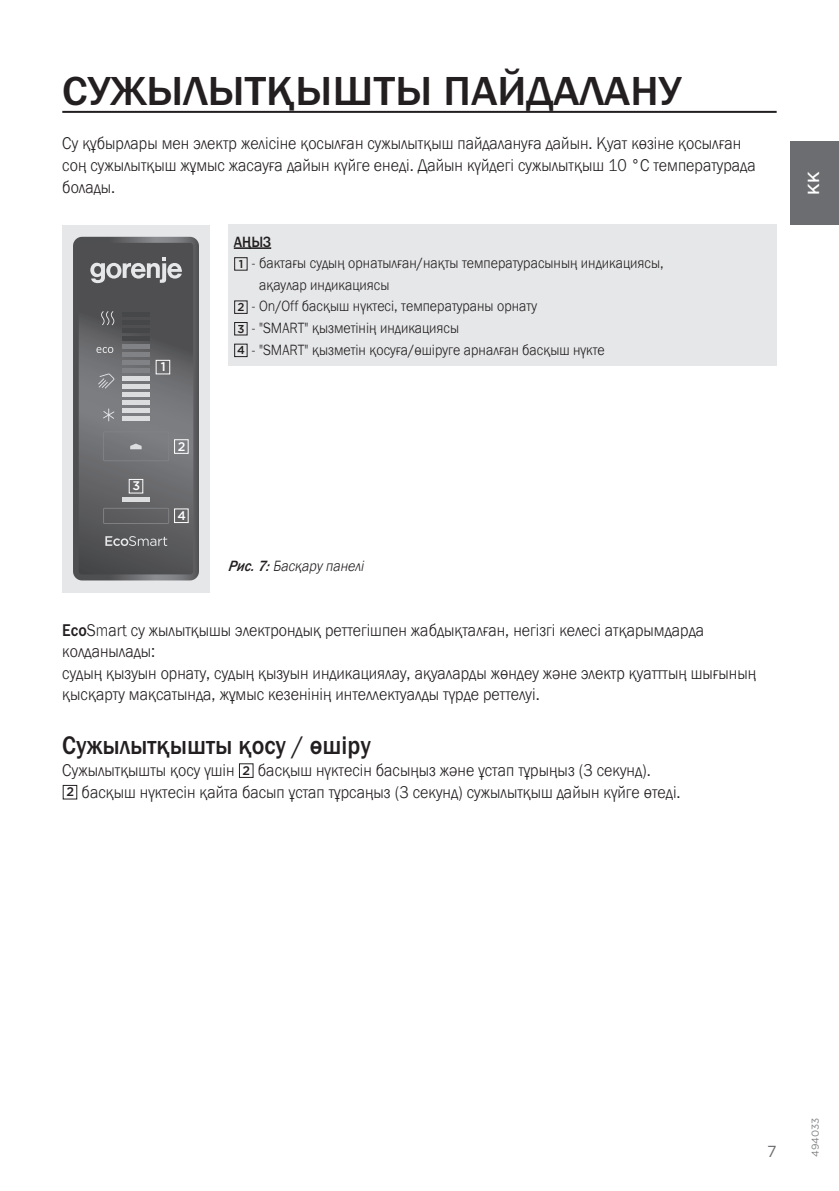
<style>
.page{position:relative;width:839px;height:1191px;background:#fff}
.page>*{position:absolute;margin:0;border:0;box-sizing:border-box;transform-origin:0 0}
.t1{font:500 42px "Franklin Gothic URW";color:#231f20;scale:1.05 1}
.t2{font:500 26.4px "Franklin Gothic URW";color:#231f20;scale:.91 1}
.t3{font:300 17.6px/21.6px "Franklin Gothic URW";color:#231f20;scale:.91 1}
.t4{font:500 16px "Gotham";color:#fff}
.t5{font:16px "Gotham";color:#6c6d70}
.t6{font:300 15.4px "Franklin Gothic URW";color:#231f20;scale:.91 1}
.t7{font:italic 300 15.4px "Franklin Gothic URW";color:#231f20;scale:.91 1}
.t8{font:500 15.4px "Franklin Gothic URW";color:#231f20;scale:.91 1}
.t9{font:500 12.4px "Gotham";color:#fff}
.t10{font:10px "Gotham";color:#808285}
.s1{font-family:"Gotham";font-weight:500;font-size:11.4px}
.s2{font-family:"Franklin Gothic URW Med Ita";font-weight:400}
.s3{font-weight:500}
.s4{font-family:"Gotham";font-weight:500;font-size:12.4px}
</style>
<div class="page">
<hr style="left:62px;top:111px;width:715px;height:2px;background:#231f20">
<div style="left:239px;top:763px;width:15px;height:15px;border:1px solid #231f20"></div>
<div style="left:63px;top:785px;width:14px;height:14px;border:1px solid #231f20"></div>
<div style="left:228px;top:225px;width:549px;height:141px;background:#e6e7e9"></div>
<hr style="left:234px;top:247px;width:37px;height:2px;background:#231f20">
<div style="left:234px;top:257px;width:14px;height:13px;border:1px solid #231f20"></div>
<div style="left:234px;top:300px;width:14px;height:14px;border:1px solid #231f20"></div>
<div style="left:234px;top:322px;width:14px;height:13px;border:1px solid #231f20"></div>
<div style="left:234px;top:344px;width:14px;height:13px;border:1px solid #231f20"></div>
<div style="left:62px;top:225px;width:148px;height:367px;background:#e6e7e9"></div>
<svg style="left:73px;top:237px;width:126px;height:343px;background:#5a5b5d"></svg>
<svg style="left:79px;top:243px;width:114px;height:331px;background:#69696c"></svg>
<div style="left:156px;top:360px;width:14px;height:14px;border:1px solid #fff"></div>
<div style="left:174px;top:439px;width:15px;height:15px;border:1px solid #fff"></div>
<div style="left:174px;top:508px;width:15px;height:15px;border:1px solid #fff"></div>
<div style="left:129px;top:479px;width:14px;height:14px;border:1px solid #fff"></div>
<div style="left:791px;top:141px;width:48px;height:84px;background:#6c6d70"></div>
<h1 class="t1" style="left:62px;top:65px;width:591px">СУЖЫЛЫТҚЫШТЫ ПАЙДАЛАНУ</h1>
<p class="t3" style="left:62px;top:133px;width:764px">Су құбырлары мен электр желісіне қосылған сужылытқыш пайдалануға дайын. Қуат көзіне қосылған соң сужылытқыш жұмыс жасауға дайын күйге енеді. Дайын күйдегі сужылытқыш 10 °C температурада болады.</p>
<p class="t9" style="left:161px;top:359px;width:6px">1</p>
<p class="t9" style="left:132px;top:478px;width:9px">3</p>
<p class="t9" style="left:178px;top:438px;width:9px">2</p>
<p class="t9" style="left:177px;top:507px;width:10px">4</p>
<p class="t8" style="left:234px;top:232px;width:43px">АҢЫЗ</p>
<p class="t6" style="left:239px;top:253px;width:468px"><span class="s1">1</span> - бактағы судың орнатылған/нақты температурасының индикациясы,</p>
<p class="t6" style="left:259px;top:275px;width:145px">ақаулар индикациясы</p>
<p class="t6" style="left:238px;top:297px;width:331px"><span class="s1">2</span> - On/Off басқыш нүктесі, температураны орнату</p>
<p class="t6" style="left:238px;top:318px;width:245px"><span class="s1">3</span> - "SMART" қызметінің индикациясы</p>
<p class="t6" style="left:237px;top:340px;width:406px"><span class="s1">4</span> - "SMART" қызметін қосуға/өшіруге арналған басқыш нүкте</p>
<p class="t7" style="left:228px;top:556px;width:154px"><span class="s2">Рис.7:</span>Басқарупанелі</p>
<p class="t3" style="left:62px;top:619px;width:764px"><span class="s3">Eco</span>Smart су жылытқышы электрондық реттегішпен жабдықталған, негізгі келесі атқарымдарда колданылады:<br>судың қызуын орнату, судың қызуын индикациялау, ақуаларды жөндеу және электр қуатттың шығының қысқарту мақсатында, жұмыс кезенінің интеллектуалды түрде реттелуі.</p>
<h2 class="t2" style="left:62px;top:729px;width:341px">Сужылытқышты қосу / өшіру</h2>
<p class="t3" style="left:62px;top:759px;width:681px">Сужылытқышты қосу үшін <span class="s4">2</span> басқыш нүктесін басыңыз және ұстап тұрыңыз (3 секунд).<br><span class="s4">2</span> басқыш нүктесін қайта басып ұстап тұрсаңыз (3 секунд) сужылытқыш дайын күйге өтеді.</p>
<p class="t4" style="left:803px;top:195px;width:25px;rotate:-90deg">KK</p>
<p class="t5" style="left:767px;top:1140px;width:11px">7</p>
<p class="t10" style="left:809px;top:1156px;width:41px;rotate:-90deg">494033</p>
</div>
